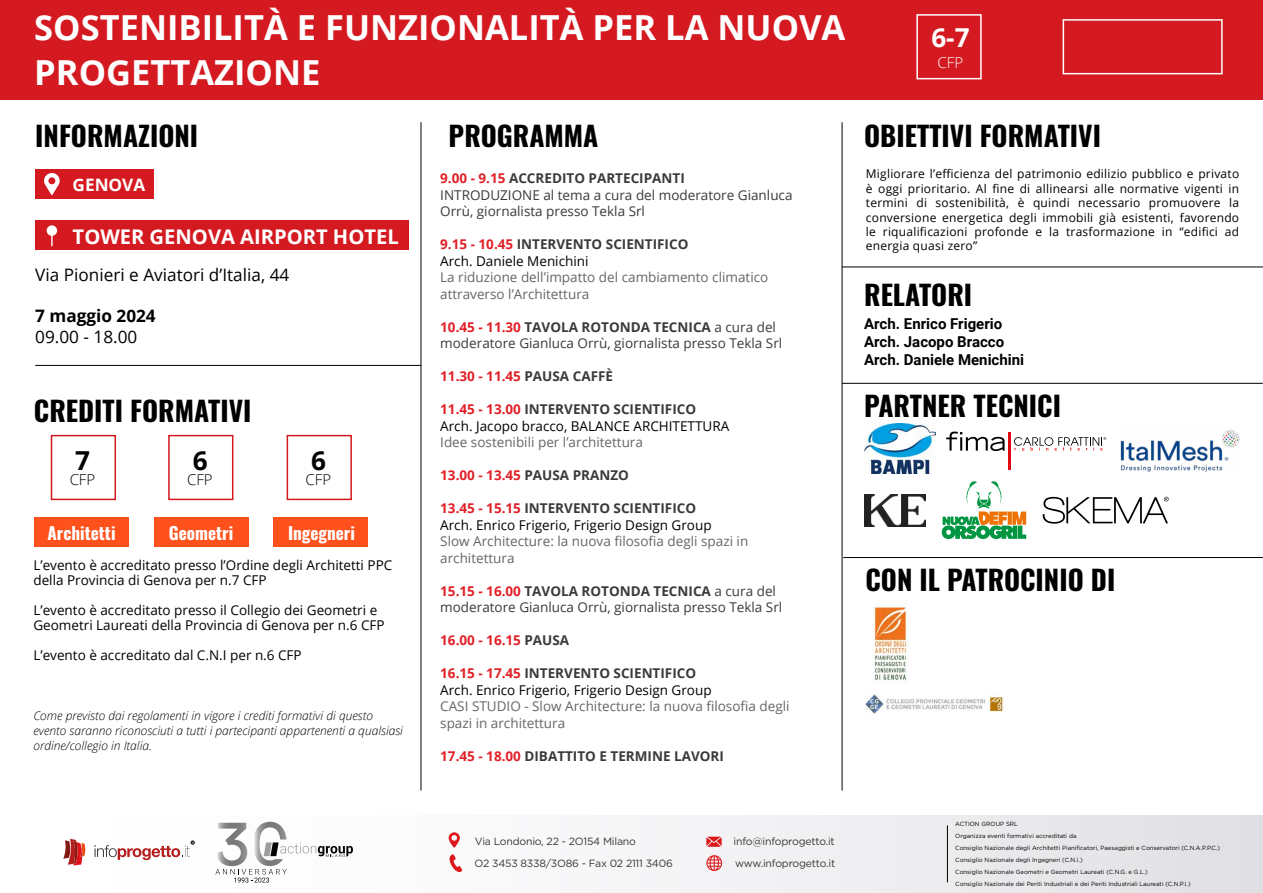
<style>
.page{position:relative;width:1263px;height:893px;background:#fff}
.page>*{position:absolute;margin:0;border:0;box-sizing:border-box;transform-origin:0 0}
.t1{font:700 34.5px/45.8px "Open Sans";color:#fff}
.t2{font:700 27.6px "Oswald";color:#000}
.t3{font:700 26.1px "Open Sans";color:#000}
.t4{font:700 26.1px "Open Sans";color:#fff}
.t5{font:700 20.25px "Open Sans";color:#fff}
.t6{font:17.1px "Open Sans";color:#000}
.t7{font:700 17.1px "Oswald";color:#fff}
.t8{font:700 17.1px "Open Sans";color:#000}
.t9{font:700 17.1px "Open Sans";color:#fff}
.t10{font:700 15px/18px "Roboto";color:#000}
.t11{font:300 15px "Open Sans";color:#000}
.t12{font:300 15px "Open Sans";color:#fff}
.t13{font:13.5px/16.5px "Open Sans";color:#000}
.t14{font:13.5px/16.5px "Open Sans";color:#3a3a39}
.t15{font:13.5px/16.5px "Open Sans";color:#666665}
.t16{font:700 13.5px/16.5px "Open Sans";color:#3a3a39}
.t17{font:700 13.5px "Open Sans";color:#e12027}
.t18{font:12px/14.4px "Open Sans";letter-spacing:.02em;color:#000;text-align:justify}
.t19{font:italic 300 12px/15px "Open Sans";color:#000}
.t20{font:10.5px "Gotham";letter-spacing:-.02em;color:#393535}
.t21{font:6px/12px "Gotham";color:#000}
.s1{font-weight:700;color:#e12027}
.s2{font-weight:700}
.s3{color:#e12027}
.s4{font-weight:400;color:#000}
.s5{color:#3a3a39}
.s6{font-weight:700;color:#3a3a39}
</style>
<div class="page">
<div style="left:0;top:815px;width:1263px;height:78px;background:linear-gradient(to right,#fff,#e3e3e7)"></div>
<svg style="left:63px;top:839px;width:24px;height:26px"></svg>
<svg style="left:95px;top:841px;width:99px;height:19px"></svg>
<svg style="left:449px;top:854px;width:13px;height:18px"></svg>
<svg style="left:706px;top:855px;width:16px;height:16px"></svg>
<svg style="left:706px;top:837px;width:16px;height:10px"></svg>
<svg style="left:449px;top:832px;width:11px;height:16px"></svg>
<hr style="left:947px;top:825px;width:1px;height:57px;background:#000">
<div style="left:0;top:0;width:1263px;height:99px;background:#d41a20"></div>
<hr style="left:421px;top:122px;width:1px;height:669px;background:#000">
<hr style="left:842px;top:122px;width:1px;height:669px;background:#000">
<div style="left:35px;top:169px;width:119px;height:30px;background:#d41a20"></div>
<div style="left:35px;top:220px;width:374px;height:30px;background:#d41a20"></div>
<div style="left:34px;top:517px;width:95px;height:30px;background:#ff511c"></div>
<div style="left:154px;top:517px;width:95px;height:30px;background:#ff511c"></div>
<div style="left:273px;top:517px;width:95px;height:30px;background:#ff511c"></div>
<svg style="left:44px;top:173px;width:16px;height:23px"></svg>
<div style="left:47px;top:225px;width:10px;height:11px;background:#fff;border-radius:5px"></div>
<div style="left:51px;top:435px;width:65px;height:65px;border:2px solid #d41a20"></div>
<div style="left:168px;top:435px;width:65px;height:65px;border:2px solid #d41a20"></div>
<div style="left:287px;top:435px;width:65px;height:65px;border:2px solid #d41a20"></div>
<hr style="left:35px;top:365px;width:386px;height:1px;background:#000">
<hr style="left:842px;top:267px;width:421px;height:1px;background:#000">
<hr style="left:843px;top:557px;width:420px;height:1px;background:#000">
<div style="left:916px;top:14px;width:66px;height:65px;border:2px solid #fff"></div>
<div style="left:1062px;top:19px;width:160px;height:55px;border:2px solid #fff"></div>
<svg style="left:215px;top:822px;width:138px;height:60px"></svg>
<hr style="left:842px;top:383px;width:421px;height:1px;background:#000">
<img style="left:864px;top:424px;width:72px;height:49px">
<svg style="left:946px;top:432px;width:59px;height:19px"></svg>
<hr style="left:1008px;top:432px;width:2px;height:37px;background:#e30613">
<svg style="left:1014px;top:437px;width:92px;height:14px"></svg>
<img style="left:1120px;top:429px;width:119px;height:43px">
<img style="left:864px;top:494px;width:61px;height:32px">
<svg style="left:942px;top:481px;width:84px;height:58px"></svg>
<svg style="left:1043px;top:497px;width:125px;height:27px"></svg>
<img style="left:874px;top:606px;width:35px;height:74px">
<img style="left:866px;top:694px;width:137px;height:20px">
<h1 class="t1" style="left:34px;top:3px;width:813px">SOSTENIBILITÀ E FUNZIONALITÀ PER LA NUOVA<br>PROGETTAZIONE</h1>
<h2 class="t2" style="left:35px;top:122px;width:164px">INFORMAZIONI</h2>
<h2 class="t2" style="left:449px;top:122px;width:151px">PROGRAMMA</h2>
<h2 class="t2" style="left:864px;top:122px;width:238px">OBIETTIVI FORMATIVI</h2>
<h3 class="t4" style="left:931px;top:19px;width:40px">6-7</h3>
<p class="t12" style="left:937px;top:52px;width:27px">CFP</p>
<p class="t9" style="left:73px;top:173px;width:74px">GENOVA</p>
<h3 class="t5" style="left:73px;top:222px;width:328px">TOWER GENOVA AIRPORT HOTEL</h3>
<p class="t6" style="left:35px;top:263px;width:256px">Via Pionieri e Aviatori d’Italia, 44</p>
<p class="t8" style="left:35px;top:304px;width:122px">7 maggio 2024</p>
<p class="t6" style="left:35px;top:325px;width:104px">09.00 - 18.00</p>
<h2 class="t2" style="left:34px;top:397px;width:219px">CREDITI FORMATIVI</h2>
<h3 class="t3" style="left:75px;top:442px;width:16px">7</h3>
<h3 class="t3" style="left:193px;top:442px;width:16px">6</h3>
<h3 class="t3" style="left:311px;top:442px;width:16px">6</h3>
<p class="t11" style="left:70px;top:469px;width:27px">CFP</p>
<p class="t11" style="left:187px;top:469px;width:27px">CFP</p>
<p class="t11" style="left:305px;top:469px;width:27px">CFP</p>
<p class="t7" style="left:47px;top:524px;width:70px">Architetti</p>
<p class="t7" style="left:169px;top:524px;width:66px">Geometri</p>
<p class="t7" style="left:288px;top:524px;width:69px">Ingegneri</p>
<p class="t13" style="left:33px;top:557px;width:360px;line-height:15px">L’evento è accreditato presso l’Ordine degli Architetti PPC della Provincia di Genova per n.7 CFP</p>
<p class="t13" style="left:33px;top:602px;width:353px;line-height:15px">L’evento è accreditato presso il Collegio dei Geometri e<br>Geometri Laureati della Provincia di Genova per n.6 CFP</p>
<p class="t13" style="left:33px;top:646px;width:270px">L’evento è accreditato dal C.N.I per n.6 CFP</p>
<p class="t19" style="left:33px;top:707px;width:371px">Come previsto dai regolamenti in vigore i crediti formativi di questo evento saranno riconosciuti a tutti i partecipanti appartenenti a qualsiasi ordine/collegio in Italia.</p>
<p class="t14" style="left:440px;top:170px;width:354px"><span class="s1">9.00 - 9.15</span> <span class="s2">ACCREDITO PARTECIPANTI<br></span>INTRODUZIONE al tema a cura del moderatore Gianluca<br>Orrù, giornalista presso Tekla Srl</p>
<p class="t16" style="left:440px;top:236px;width:250px"><span class="s3">9.15 - 10.45</span> INTERVENTO SCIENTIFICO<br><span class="s4">Arch. Daniele Menichini</span></p>
<p class="t15" style="left:440px;top:269px;width:330px">La riduzione dell’impatto del cambiamento climatico attraverso l’Architettura</p>
<p class="t14" style="left:440px;top:318px;width:344px"><span class="s1">10.45 - 11.30</span> <span class="s2">TAVOLA ROTONDA TECNICA</span> a cura del moderatore Gianluca Orrù, giornalista presso Tekla Srl</p>
<p class="t17" style="left:440px;top:367px;width:174px">11.30 - 11.45 <span class="s5">PAUSA CAFFÈ</span></p>
<p class="t13" style="left:440px;top:401px;width:290px"><span class="s1">11.45 - 13.00</span> <span class="s6">INTERVENTO SCIENTIFICO<br></span>Arch. Jacopo bracco, BALANCE ARCHITETTURA</p>
<p class="t15" style="left:440px;top:434px;width:204px">Idee sostenibili per l’architettura</p>
<p class="t17" style="left:440px;top:466px;width:190px">13.00 - 13.45 <span class="s5">PAUSA PRANZO</span></p>
<p class="t13" style="left:440px;top:500px;width:273px"><span class="s1">13.45 - 15.15</span> <span class="s6">INTERVENTO SCIENTIFICO<br></span>Arch. Enrico Frigerio, Frigerio Design Group</p>
<p class="t15" style="left:440px;top:533px;width:310px">Slow Architecture: la nuova filosofia degli spazi in architettura</p>
<p class="t14" style="left:440px;top:582px;width:344px"><span class="s1">15.15 - 16.00</span> <span class="s2">TAVOLA ROTONDA TECNICA</span> a cura del moderatore Gianluca Orrù, giornalista presso Tekla Srl</p>
<p class="t17" style="left:440px;top:631px;width:130px">16.00 - 16.15 <span class="s5">PAUSA</span></p>
<p class="t13" style="left:440px;top:665px;width:273px"><span class="s1">16.15 - 17.45</span> <span class="s6">INTERVENTO SCIENTIFICO<br></span>Arch. Enrico Frigerio, Frigerio Design Group</p>
<p class="t15" style="left:440px;top:698px;width:351px">CASI STUDIO - Slow Architecture: la nuova filosofia degli spazi in architettura</p>
<p class="t16" style="left:440px;top:747px;width:285px"><span class="s3">17.45 - 18.00</span> DIBATTITO E TERMINE LAVORI</p>
<p class="t20" style="left:475px;top:834px;width:163px">Via Londonio, 22 - 2O154 Milano</p>
<p class="t20" style="left:734px;top:835px;width:103px">info@infoprogetto.it</p>
<p class="t20" style="left:474px;top:857px;width:200px">O2 3453 8338/3O86 - Fax 02 2111 3406</p>
<p class="t20" style="left:735px;top:856px;width:102px">www.infoprogetto.it</p>
<p class="t18" style="left:866px;top:167px;width:375px">Migliorare l’efficienza del patrimonio edilizio pubblico e privato è oggi prioritario. Al fine di allinearsi alle normative vigenti in termini di sostenibilità, è quindi necessario promuovere la conversione energetica degli immobili già esistenti, favorendo le riqualificazioni profonde e la trasformazione in “edifici ad energia quasi zero”</p>
<h2 class="t2" style="left:864px;top:280px;width:109px">RELATORI</h2>
<p class="t10" style="left:864px;top:314px;width:162px">Arch. Enrico Frigerio<br>Arch. Jacopo Bracco<br>Arch. Daniele Menichini</p>
<h2 class="t2" style="left:864px;top:391px;width:199px">PARTNER TECNICI</h2>
<h2 class="t2" style="left:865px;top:565px;width:251px">CON IL PATROCINIO DI</h2>
<p class="t21" style="left:955px;top:817px;width:266px">ACTION GROUP SRL<br>Organizza eventi formativi accreditati da<br>Consiglio Nazionale degli Architetti Pianificatori, Paesaggisti e Conservatori (C.N.A.P.P.C.)<br>Consiglio Nazionale degli Ingegneri (C.N.I.)<br>Consiglio Nazionale Geometri e Geometri Laureati (C.N.G. e G.L.)<br>Consiglio Nazionale dei Periti Industriali e dei Periti Industriali Laureati (C.N.P.I.)</p>
</div>
